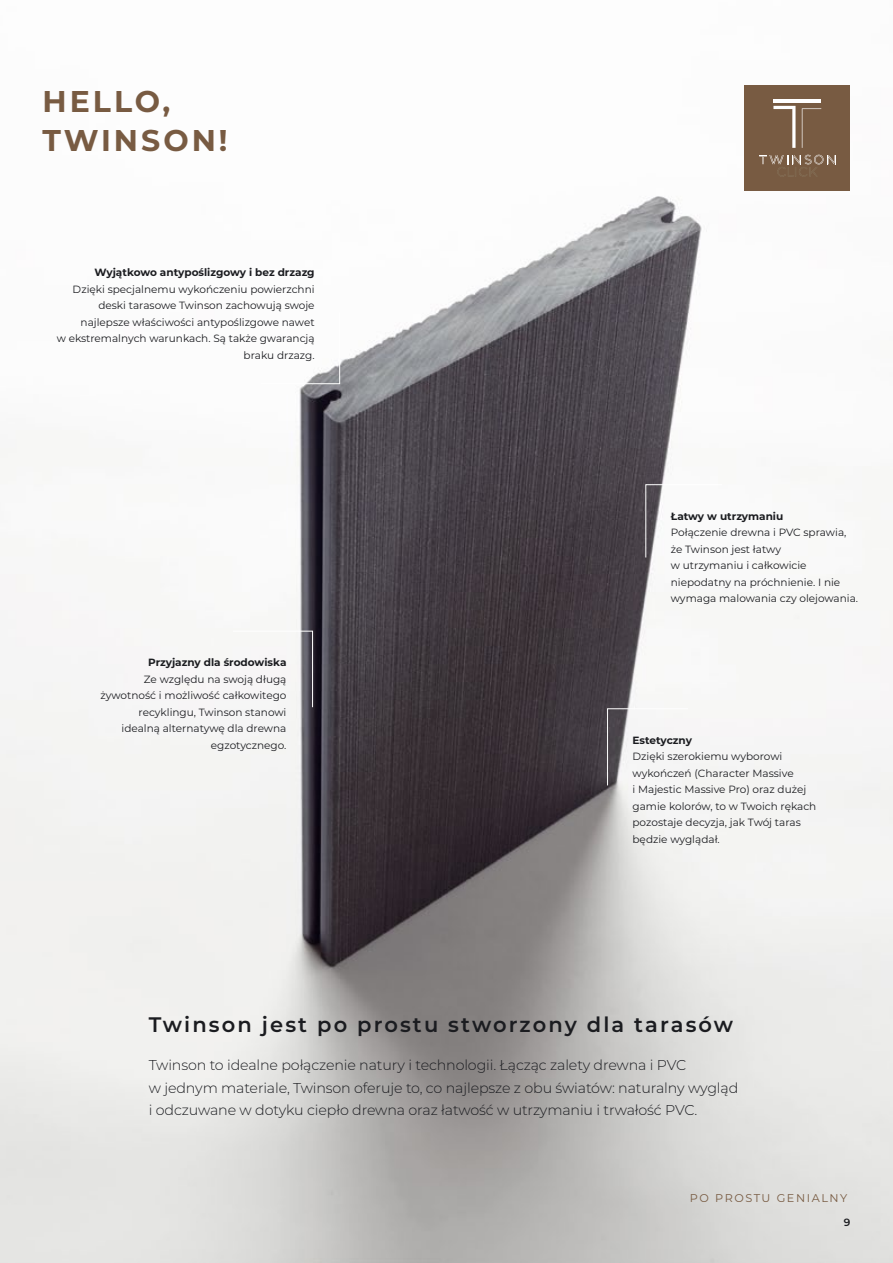
<style>
.page{position:relative;width:893px;height:1263px;background:#fff}
.page>*{position:absolute;margin:0;border:0;box-sizing:border-box;transform-origin:0 0}
.t1{font:700 30px/39px "Montserrat";letter-spacing:.1em;color:#785b42}
.t2{font:600 21px "Montserrat";letter-spacing:.1em;color:#1b1c20}
.t3{font:300 14.25px/22.5px "Montserrat";letter-spacing:-.01em;color:#1b1c20}
.t4{font:11.25px "Montserrat";letter-spacing:.14em;color:#785b42}
.t5{font:10.5px/16.5px "Montserrat";color:#1b1c20;text-align:right}
.t6{font:700 10.5px "Montserrat";color:#1b1c20}
.t7{font:600 10.5px "Montserrat";color:#1b1c20}
</style>
<div class="page">
<img style="left:0;top:85px;width:893px;height:1178px">
<svg style="left:260px;top:312px;width:80px;height:72px"></svg>
<svg style="left:645px;top:484px;width:78px;height:74px"></svg>
<svg style="left:232px;top:630px;width:81px;height:78px"></svg>
<svg style="left:607px;top:708px;width:82px;height:78px"></svg>
<div style="left:745px;top:85px;width:105px;height:106px;background:#785b42"></div>
<svg style="left:759px;top:155px;width:77px;height:21px"></svg>
<svg style="left:802px;top:108px;width:19px;height:40px"></svg>
<hr style="left:773px;top:99px;width:48px;height:3px;background:#fff">
<svg style="left:773px;top:106px;width:22px;height:42px"></svg>
<h1 class="t1" style="left:43px;top:80px;width:187px">HELLO,<br>TWINSON!</h1>
<p class="t6" style="left:95px;top:265px;width:222px">Wyjątkowo antypoślizgowy i bez drzazg</p>
<p class="t5" style="left:57px;top:280px;width:259px">Dzięki specjalnemu wykończeniu powierzchni deski tarasowe Twinson zachowują swoje najlepsze właściwości antypoślizgowe nawet<br>w ekstremalnych warunkach. Są także gwarancją braku drzazg.</p>
<p class="t6" style="left:148px;top:655px;width:140px">Przyjazny dla środowiska</p>
<p class="t5" style="left:101px;top:670px;width:187px">Ze względu na swoją długą żywotność i możliwość całkowitego recyklingu, Twinson stanowi idealną alternatywę dla drewna egzotycznego.</p>
<p class="t6" style="left:671px;top:509px;width:114px">Łatwy w utrzymaniu</p>
<p class="t5" style="left:671px;top:524px;width:189px;text-align:left">Połączenie drewna i PVC sprawia, że Twinson jest łatwy<br>w utrzymaniu i całkowicie niepodatny na próchnienie. I nie wymaga malowania czy olejowania.</p>
<p class="t6" style="left:632px;top:733px;width:61px">Estetyczny</p>
<p class="t5" style="left:632px;top:748px;width:185px;text-align:left">Dzięki szerokiemu wyborowi wykończeń (Character Massive<br>i Majestic Massive Pro) oraz dużej gamie kolorów, to w Twoich rękach pozostaje decyzja, jak Twój taras będzie wyglądał.</p>
<h2 class="t2" style="left:149px;top:1010px;width:586px">Twinson jest po prostu stworzony dla tarasów</h2>
<p class="t3" style="left:149px;top:1053px;width:591px">Twinson to idealne połączenie natury i technologii. Łącząc zalety drewna i PVC<br>w jednym materiale, Twinson oferuje to, co najlepsze z obu światów: naturalny wygląd i odczuwane w dotyku ciepło drewna oraz łatwość w utrzymaniu i trwałość PVC.</p>
<p class="t4" style="left:690px;top:1190px;width:159px">PO PROSTU GENIALNY</p>
<p class="t7" style="left:844px;top:1214px;width:8px">9</p>
</div>
